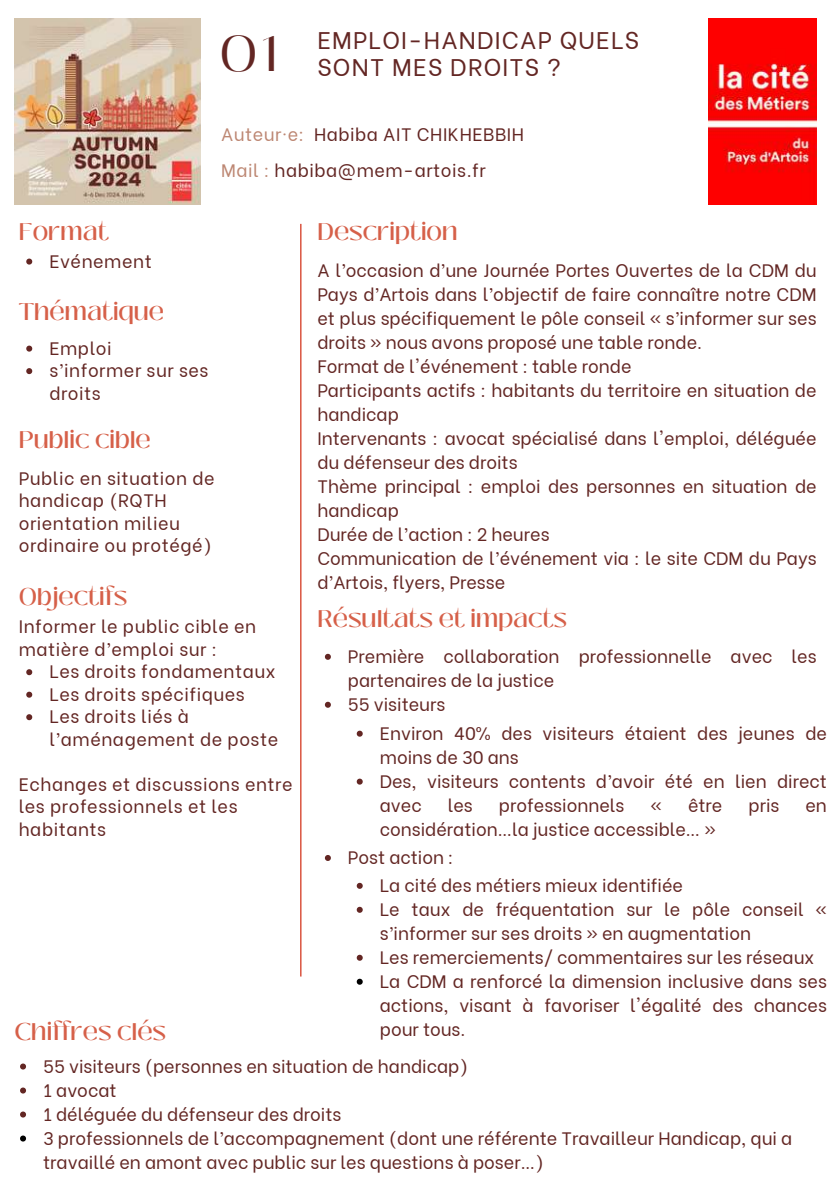
<style>
.page{position:relative;width:839px;height:1191px;background:#fff}
.page>*{position:absolute;margin:0;border:0;box-sizing:border-box;transform-origin:0 0}
.t1{font:50px "Black Mango";color:#632623}
.t2{font:500 24px "Black Mango";color:#d66049}
.t3{font:24px/27px "Be Vietnam";letter-spacing:.05em;color:#632623}
.t4{font:18px/24px "Be Vietnam";color:#632623}
.t5{font:18px/22.4px "Be Vietnam";letter-spacing:.03em;color:#632623}
.s1{color:#bd8773}
</style>
<div class="page">
<img style="left:15px;top:19px;width:186px;height:186px">
<hr style="left:300px;top:224px;width:1px;height:753px;background:#da5441">
<img style="left:708px;top:19px;width:108px;height:186px">
<svg style="left:26px;top:346px;width:6px;height:6px"></svg>
<svg style="left:26px;top:368px;width:6px;height:6px"></svg>
<svg style="left:26px;top:669px;width:6px;height:6px"></svg>
<svg style="left:26px;top:692px;width:6px;height:6px"></svg>
<svg style="left:26px;top:714px;width:6px;height:6px"></svg>
<svg style="left:26px;top:259px;width:6px;height:6px"></svg>
<svg style="left:20px;top:1064px;width:6px;height:6px"></svg>
<svg style="left:20px;top:1088px;width:6px;height:6px"></svg>
<svg style="left:20px;top:1112px;width:6px;height:6px"></svg>
<svg style="left:20px;top:1136px;width:6px;height:6px"></svg>
<svg style="left:325px;top:654px;width:6px;height:6px"></svg>
<svg style="left:325px;top:702px;width:6px;height:6px"></svg>
<svg style="left:357px;top:883px;width:6px;height:6px"></svg>
<svg style="left:357px;top:907px;width:6px;height:6px"></svg>
<svg style="left:357px;top:955px;width:6px;height:6px"></svg>
<svg style="left:357px;top:979px;width:6px;height:6px"></svg>
<svg style="left:357px;top:731px;width:6px;height:6px"></svg>
<svg style="left:357px;top:779px;width:6px;height:6px"></svg>
<svg style="left:325px;top:855px;width:6px;height:6px"></svg>
<h1 class="t1" style="left:220px;top:16px;width:58px">01</h1>
<h2 class="t3" style="left:317px;top:25px;width:323px">EMPLOI-HANDICAP QUELS<br>SONT MES DROITS ?</h2>
<h2 class="t2" style="left:19px;top:214px;width:92px">Format</h2>
<p class="t5" style="left:221px;top:115px;width:304px;line-height:36px"><span class="s1">Auteur·e:</span> Habiba AIT CHIKHEBBIH<br><span class="s1">Mail :</span> habiba@mem-artois.fr</p>
<h2 class="t2" style="left:317px;top:214px;width:142px">Description</h2>
<p class="t5" style="left:49px;top:248px;width:104px">Evénement</p>
<h2 class="t2" style="left:19px;top:294px;width:147px">Thématique</h2>
<p class="t5" style="left:49px;top:335px;width:161px">Emploi<br>s’informer sur ses droits</p>
<h2 class="t2" style="left:19px;top:422px;width:133px">Public cible</h2>
<p class="t5" style="left:19px;top:465px;width:197px">Public en situation de handicap (RQTH orientation milieu ordinaire ou protégé)</p>
<h2 class="t2" style="left:19px;top:579px;width:110px">Objectifs</h2>
<p class="t5" style="left:19px;top:614px;width:239px">Informer le public cible en matière d’emploi sur :</p>
<p class="t5" style="left:49px;top:659px;width:230px">Les droits fondamentaux<br>Les droits spécifiques<br>Les droits liés à l’aménagement de poste</p>
<p class="t5" style="left:19px;top:771px;width:275px">Echanges et discussions entre les professionnels et les habitants</p>
<p class="t4" style="left:317px;top:257px;width:500px">A l’occasion d’une Journée Portes Ouvertes de la CDM du Pays d’Artois dans l’objectif de faire connaître notre CDM et plus spécifiquement le pôle conseil « s’informer sur ses droits » nous avons proposé une table ronde.<br>Format de l'événement : table ronde<br>Participants actifs : habitants du territoire en situation de handicap<br>Intervenants : avocat spécialisé dans l'emploi, déléguée du défenseur des droits<br>Thème principal : emploi des personnes en situation de handicap<br>Durée de l’action : 2 heures<br>Communication de l’événement via : le site CDM du Pays d’Artois, flyers, Presse</p>
<h2 class="t2" style="left:317px;top:601px;width:251px">Résultats et impacts</h2>
<p class="t4" style="left:348px;top:642px;width:470px">Première collaboration professionnelle avec les partenaires de la justice<br>55 visiteurs</p>
<p class="t4" style="left:380px;top:719px;width:448px">Environ 40% des visiteurs étaient des jeunes de moins de 30 ans<br>Des, visiteurs contents d’avoir été en lien direct avec</p>
<p class="t4" style="left:448px;top:791px;width:27px">les</p>
<p class="t4" style="left:499px;top:791px;width:127px">professionnels</p>
<p class="t4" style="left:650px;top:791px;width:13px">«</p>
<p class="t4" style="left:688px;top:791px;width:36px">être</p>
<p class="t4" style="left:748px;top:791px;width:32px">pris</p>
<p class="t4" style="left:805px;top:791px;width:23px">en</p>
<p class="t4" style="left:348px;top:813px;width:369px;line-height:28.4px;text-indent:32px">considération…la justice accessible… »<br>Post action :</p>
<p class="t4" style="left:380px;top:871px;width:448px">La cité des métiers mieux identifiée<br>Le taux de fréquentation sur le pôle conseil « s’informer sur ses droits » en augmentation<br>Les remerciements/ commentaires sur les réseaux La CDM a renforcé la dimension inclusive dans ses actions, visant à favoriser l'égalité des chances pour tous.</p>
<h2 class="t2" style="left:15px;top:1014px;width:153px">Chiffres clés</h2>
<p class="t4" style="left:43px;top:1052px;width:750px">55 visiteurs (personnes en situation de handicap)<br>1 avocat<br>1 déléguée du défenseur des droits<br>3 professionnels de l’accompagnement (dont une référente Travailleur Handicap, qui a travaillé en amont avec public sur les questions à poser…)</p>
</div>
